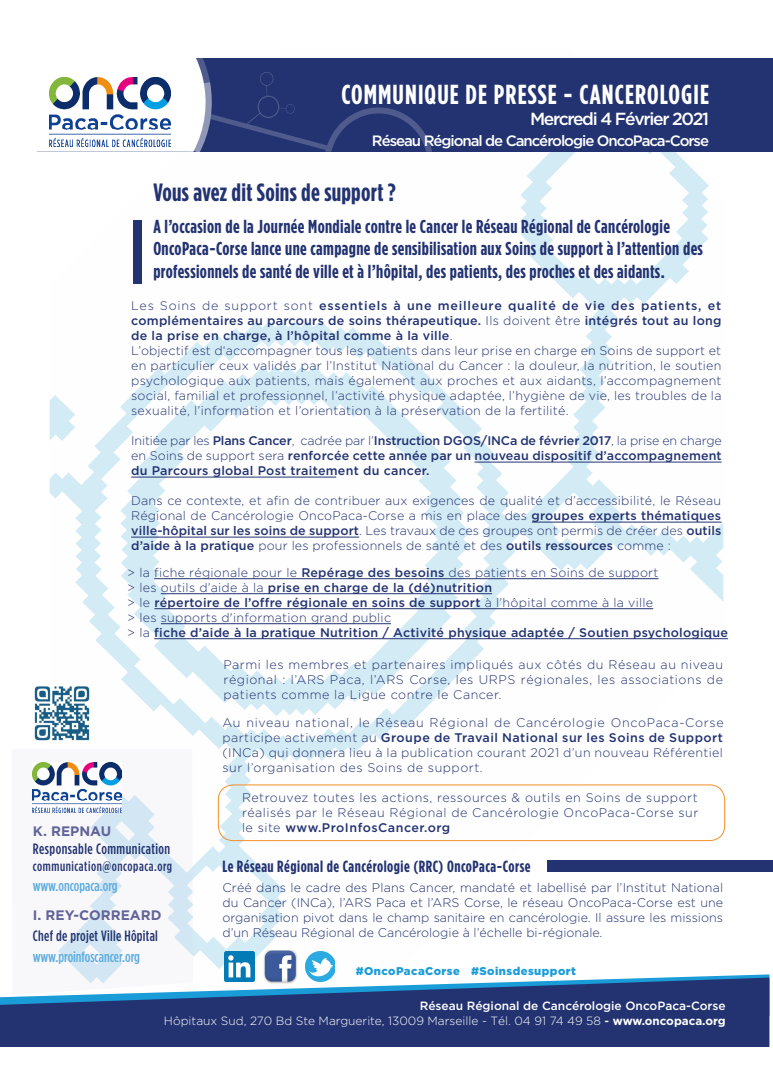
<style>
.page{position:relative;width:773px;height:1081px;background:#fff}
.page>*{position:absolute;margin:0;border:0;box-sizing:border-box;transform-origin:0 0}
.t1{font:700 27.5px "Gotham Condensed";letter-spacing:.04em;color:#fff}
.t2{font:700 25px "Gotham Condensed";letter-spacing:.01em;color:#233371}
.t3{font:700 18.75px/22.5px "Gotham Condensed";letter-spacing:.02em;color:#233371}
.t4{font:500 17.5px "Gotham";letter-spacing:-.075em;color:#fff}
.t5{font:700 16.25px "Gotham Condensed";letter-spacing:.03em;color:#233371}
.t6{font:500 15px "Gotham Condensed";letter-spacing:.02em;color:#233371}
.t7{font:500 15px "Gotham";letter-spacing:-.07em;color:#fff}
.t8{font:500 15px "Gotham Condensed";color:#5cacdf}
.t9{font:500 13.75px "Gotham Condensed";letter-spacing:.04em;color:#233371}
.t10{font:700 13.75px "Gotham";color:#616497}
.t11{font:300 12.5px/15px "Gotham";letter-spacing:.02em;color:#233371;text-align:justify}
.t12{font:500 12.5px/15px "Gotham";letter-spacing:.02em;color:#233371;text-align:justify}
.t13{font:300 12px/15px "Gotham";color:#fff;text-align:right}
.t14{font:900 11.25px "Gotham";letter-spacing:.04em;color:#1a9cd8}
.s1{font-weight:500}
.s2{font-weight:300}
.s3{font-weight:500;font-size:11.62px}
.s4{font-weight:700;font-size:11.62px}
</style>
<div class="page">
<div style="left:209px;top:58px;width:563px;height:93px;background:#233371"></div>
<img style="left:50px;top:151px;width:673px;height:823px">
<hr style="left:474px;top:462px;width:247px;height:1px;background:#233371">
<hr style="left:131px;top:477px;width:205px;height:1px;background:#233371">
<hr style="left:532px;top:522px;width:189px;height:1px;background:#233371">
<hr style="left:131px;top:537px;width:228px;height:1px;background:#233371">
<div style="left:133px;top:220px;width:8px;height:63px;background:#233371"></div>
<svg style="left:32px;top:749px;width:161px;height:225px"></svg>
<div style="left:547px;top:860px;width:225px;height:12px;background:#233371"></div>
<svg style="left:81px;top:974px;width:688px;height:3px"></svg>
<svg style="left:0;top:977px;width:769px;height:70px;fill:#233371"></svg>
<img style="left:33px;top:763px;width:89px;height:50px">
<hr style="left:154px;top:578px;width:504px;height:1px;background:#233371">
<hr style="left:161px;top:593px;width:331px;height:1px;background:#233371">
<hr style="left:154px;top:608px;width:499px;height:1px;background:#233371">
<hr style="left:161px;top:623px;width:230px;height:1px;background:#233371">
<hr style="left:154px;top:638px;width:574px;height:1px;background:#233371">
<div style="left:218px;top:784px;width:507px;height:57px;border:1px solid #f38f29;border-radius:15px"></div>
<img style="left:225px;top:952px;width:30px;height:30px">
<img style="left:263px;top:950px;width:34px;height:33px">
<img style="left:306px;top:952px;width:29px;height:30px">
<img style="left:34px;top:685px;width:58px;height:57px">
<div style="left:37px;top:58px;width:667px;height:94px;background:#233371"></div>
<svg style="left:37px;top:58px;width:395px;height:94px"></svg>
<img style="left:49px;top:78px;width:121px;height:68px">
<h1 class="t1" style="left:341px;top:79px;width:369px">COMMUNIQUE DE PRESSE - CANCEROLOGIE</h1>
<h3 class="t4" style="left:530px;top:109px;width:181px">Mercredi 4 Février 2021</h3>
<p class="t7" style="left:372px;top:132px;width:338px">Réseau Régional de Cancérologie OncoPaca-Corse</p>
<h2 class="t2" style="left:153px;top:178px;width:244px">Vous avez dit Soins de support ?</h2>
<p class="t3" style="left:153px;top:214px;width:551px">A l’occasion de la Journée Mondiale contre le Cancer le Réseau Régional de Cancérologie<br>OncoPaca-Corse lance une campagne de sensibilisation aux Soins de support à l’attention des professionnels de santé de ville et à l’hôpital, des patients, des proches et des aidants.</p>
<p class="t11" style="left:131px;top:298px;width:591px;text-align:left">Les Soins de support sont <span class="s1">essentiels à une meilleure qualité de vie des patients, et complémentaires au parcours de soins thérapeutique.</span> Ils doivent être <span class="s1">intégrés tout au long de la prise en charge, à l’hôpital comme à la ville</span>.<br>L’objectif est d‘accompagner tous les patients dans leur prise en charge en Soins de support et en particulier ceux validés par l’Institut National du Cancer : la douleur, la nutrition, le soutien psychologique aux patients, mais également aux proches et aux aidants, l’accompagnement social, familial et professionnel, l’activité physique adaptée, l’hygiène de vie, les troubles de la sexualité, l’information et l’orientation à la préservation de la fertilité.</p>
<p class="t12" style="left:131px;top:433px;width:592px"><span class="s2">Initiée par les</span> Plans Cancer<span class="s2">, cadrée par l’</span>Instruction DGOS/INCa de février 2017<span class="s2">, la prise en charge en Soins de support sera</span> renforcée cette année par un nouveau dispositif d’accompagnement du Parcours global Post traitement du cancer.</p>
<p class="t11" style="left:131px;top:493px;width:591px">Dans ce contexte, et afin de contribuer aux exigences de qualité et d’accessibilité, le Réseau Régional de Cancérologie OncoPaca-Corse a mis en place des <span class="s1">groupes experts thématiques ville-hôpital sur les soins de support</span>. Les travaux de ces groupes ont permis de créer des <span class="s1">outils d’aide à la pratique</span> pour les professionnels de santé et des <span class="s1">outils ressources</span> comme :</p>
<p class="t12" style="left:127px;top:565px;width:602px;text-align:left"><span class="s2">&gt; la fiche régionale pour le</span> Repérage des besoins <span class="s2">des patients en Soins de support<br>&gt; les outils d’aide à la</span> prise en charge de la (dé)nutrition<br><span class="s2">&gt; le</span> répertoire de l’offre régionale en soins de support <span class="s2">à l’hôpital comme à la ville<br>&gt; les supports d'information grand public<br>&gt; la</span> fiche d’aide à la pratique Nutrition / Activité physique adaptée / Soutien psychologique</p>
<p class="t11" style="left:223px;top:657px;width:501px">Parmi les membres et partenaires impliqués aux côtés du Réseau au niveau régional : l’ARS Paca, l’ARS Corse, les URPS régionales, les associations de patients comme la Ligue contre le Cancer.</p>
<p class="t10" style="left:33px;top:823px;width:80px">K. Repnau</p>
<p class="t6" style="left:33px;top:841px;width:139px">Responsable Communication</p>
<p class="t9" style="left:33px;top:858px;width:140px">communication@oncopaca.org</p>
<p class="t8" style="left:33px;top:877px;width:86px">www.oncopaca.org</p>
<p class="t10" style="left:33px;top:907px;width:130px">I. REY-CORREARD</p>
<p class="t6" style="left:33px;top:927px;width:126px">Chef de projet Ville Hôpital</p>
<p class="t8" style="left:33px;top:948px;width:108px">www.proinfoscancer.org</p>
<p class="t11" style="left:222px;top:714px;width:502px">Au niveau national, le Réseau Régional de Cancérologie OncoPaca-Corse participe activement au <span class="s1">Groupe de Travail National sur les Soins de Support </span>(INCa) qui donnera lieu à la publication courant 2021 d’un nouveau Référentiel sur l’organisation des Soins de support.</p>
<p class="t11" style="left:242px;top:790px;width:458px">Retrouvez toutes les actions, ressources &amp; outils en Soins de support réalisés par le Réseau Régional de Cancérologie OncoPaca-Corse sur le site <span class="s1">www.ProInfosCancer.org</span></p>
<h3 class="t5" style="left:222px;top:857px;width:309px">Le Réseau Régional de Cancérologie (RRC) OncoPaca-Corse</h3>
<p class="t11" style="left:222px;top:880px;width:502px">Créé dans le cadre des Plans Cancer, mandaté et labellisé par l’Institut National du Cancer (INCa), l’ARS Paca et l’ARS Corse, le réseau OncoPaca-Corse est une organisation pivot dans le champ sanitaire en cancérologie. Il assure les missions d’un Réseau Régional de Cancérologie à l’échelle bi-régionale.</p>
<p class="t14" style="left:356px;top:964px;width:222px">#OncoPacaCorse #Soinsdesupport</p>
<p class="t13" style="left:164px;top:998px;width:563px"><span class="s1">Réseau Régional de Cancérologie OncoPaca-Corse<br></span>Hôpitaux Sud, 270 Bd Ste Marguerite, 13009 Marseille - Tél. 04 91 74 49 58 <span class="s3">-</span> <span class="s4">www.oncopaca.org</span></p>
</div>
